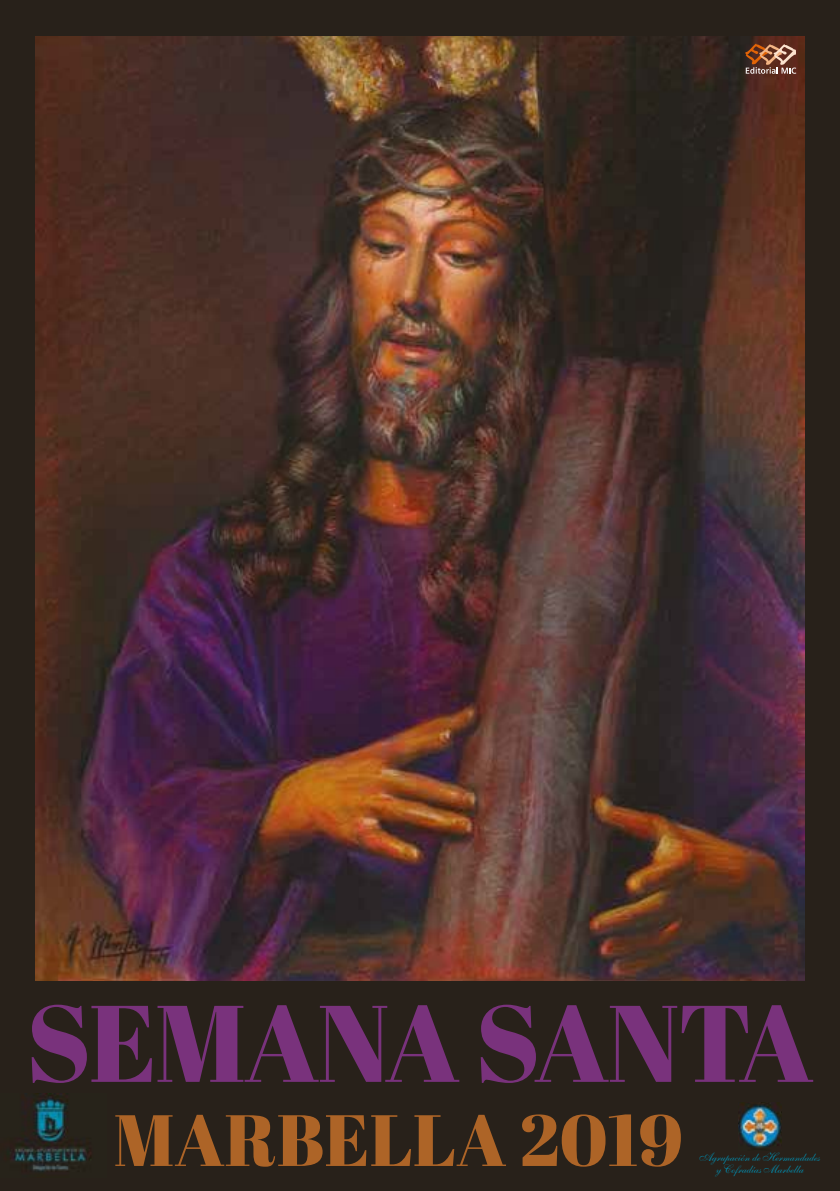
<style>
.page{position:relative;width:840px;height:1191px;background:#fff}
.page>*{position:absolute;margin:0;border:0;box-sizing:border-box;transform-origin:0 0}
.t1{font:108.6px "Abril Fatface";letter-spacing:-.02em;color:#79327c}
.t2{font:72.4px "Abril Fatface";color:#ad6427}
.t3{font:12px/12px "Shelley LT Allegro Script";color:#0093b7;text-align:center}
</style>
<div class="page">
<div style="left:0;top:0;width:839px;height:1191px;background:#28211a"></div>
<img style="left:36px;top:36px;width:767px;height:945px">
<img style="left:12px;top:1093px;width:79px;height:79px">
<img style="left:738px;top:1102px;width:42px;height:46px">
<svg style="left:744px;top:44px;width:52px;height:30px;background:#8b5d48"></svg>
<h1 class="t1" style="left:26px;top:967px;width:788px">SEMANA SANTA</h1>
<h2 class="t2" style="left:113px;top:1089px;width:571px">MARBELLA 2019</h2>
<p class="t3" style="left:699px;top:1151px;width:122px">Agrupación de Hermandades y Cofradías Marbella</p>
</div>
